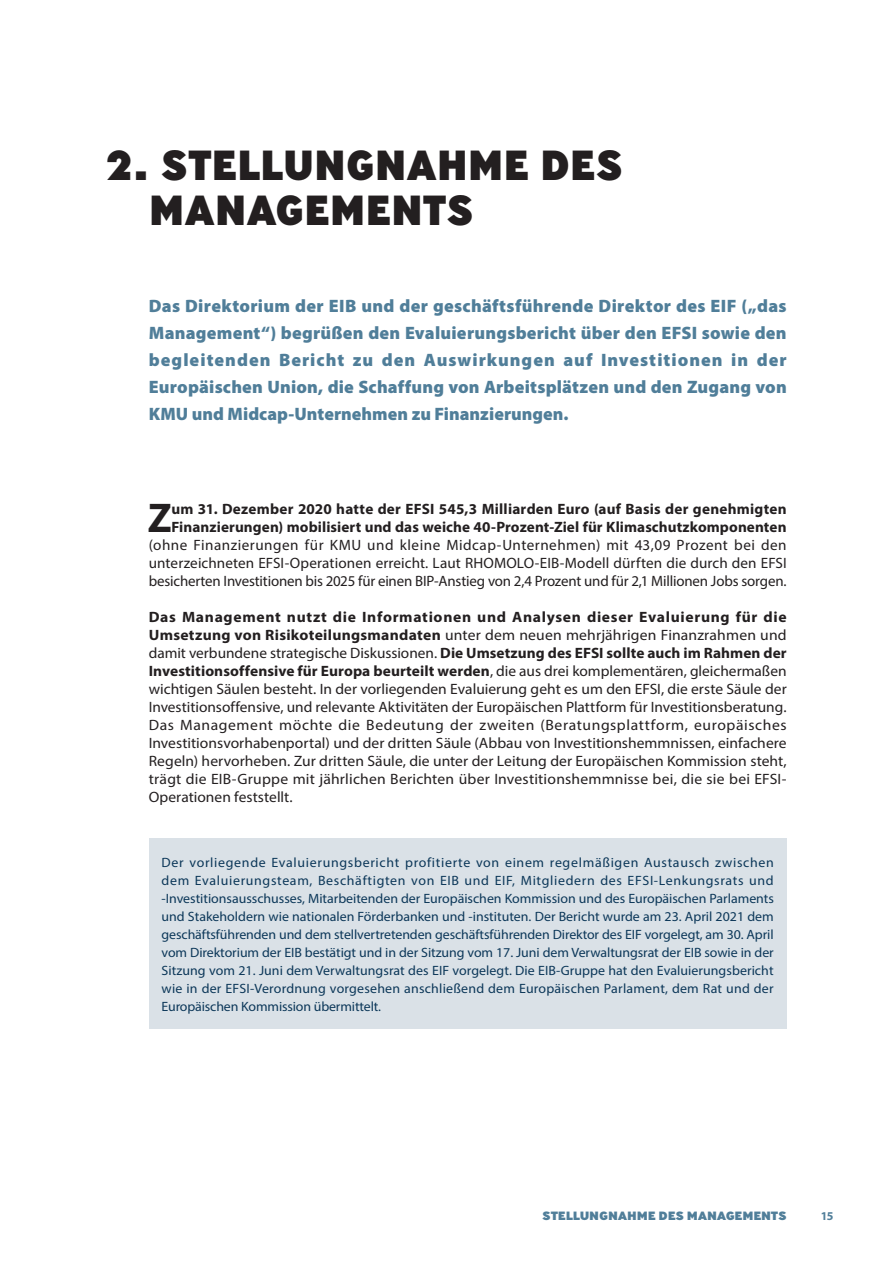
<style>
.page{position:relative;width:893px;height:1263px;background:#fff}
.page>*{position:absolute;margin:0;border:0;box-sizing:border-box;transform-origin:0 0}
._01_TITRE_CHAPITRE_N{font:800 42px/45px "Ministry";letter-spacing:-.005em;color:#231f20}
._03_TXT_COURANT_LETT{font:700 41.7px "Myriad Pro";color:#231f20}
._01_ACCROCHE_TITRE_D{font:900 18px/27px "Myriad Pro";color:#507e99;text-align:justify}
._03_TXT_COURANT_DE{font:15px/18px "Myriad Pro";letter-spacing:.01em;color:#231f20;text-align:justify;scale:1.04 1}
._03_TXT_COURANT_LETT-2{font:15px/18px "Myriad Pro";letter-spacing:.005em;color:#231f20;text-align:right}
._05_texte_courant_DE{font:13.5px/18px "Myriad Pro";letter-spacing:-.01em;color:#0c3759;text-align:justify}
.t1{font:800 12px "Ministry";letter-spacing:-.01em;color:#507e99;scale:1.09 1}
.t2{font:700 12px "Myriad Pro";color:#507e99}
.s1{font-weight:700}
</style>
<div class="page">
<div style="left:149px;top:838px;width:638px;height:191px;background:#dae1e7"></div>
<p class="_01_TITRE_CHAPITRE_N" style="left:149px;top:142px;width:475px;text-indent:-43px">2. STELLUNGNAHME DES<br>MANAGEMENTS</p>
<p class="_01_ACCROCHE_TITRE_D" style="left:149px;top:292px;width:639px">Das Direktorium der EIB und der geschäftsführende Direktor des EIF („das Management“) begrüßen den Evaluierungsbericht über den EFSI sowie den begleitenden Bericht zu den Auswirkungen auf Investitionen in der Europäischen Union, die Schaffung von Arbeitsplätzen und den Zugang von KMU und Midcap-Unternehmen zu Finanzierungen.</p>
<p class="_03_TXT_COURANT_LETT-2" style="left:149px;top:500px;width:639px"><span class="s1">um 31. Dezember 2020 hatte der EFSI 545,3 Milliarden Euro (auf Basis der genehmigten Finanzierungen) mobilisiert und das weiche 40-Prozent-Ziel für Klimaschutzkomponenten </span>(ohne Finanzierungen für KMU und kleine Midcap-Unternehmen) mit 43,09 Prozent bei den unterzeichneten EFSI-Operationen erreicht. Laut RHOMOLO-EIB-Modell dürften die durch den EFSI besicherten Investitionen bis 2025 für einen BIP-Anstieg von 2,4 Prozent und für 2,1 Millionen Jobs sorgen.</p>
<p class="_03_TXT_COURANT_DE" style="left:149px;top:608px;width:615px"><span class="s1">Das Management nutzt die Informationen und Analysen dieser Evaluierung für die Umsetzung von Risikoteilungsmandaten</span> unter dem neuen mehrjährigen Finanzrahmen und damit verbundene strategische Diskussionen. <span class="s1">Die Umsetzung des EFSI sollte auch im Rahmen der Investitionsoffensive für Europa beurteilt werden</span>, die aus drei komplementären, gleichermaßen wichtigen Säulen besteht. In der vorliegenden Evaluierung geht es um den EFSI, die erste Säule der Investitionsoffensive, und relevante Aktivitäten der Europäischen Plattform für Investitionsberatung.<br>Das Management möchte die Bedeutung der zweiten (Beratungsplattform, europäisches Investitionsvorhabenportal) und der dritten Säule (Abbau von Investitionshemmnissen, einfachere Regeln) hervorheben. Zur dritten Säule, die unter der Leitung der Europäischen Kommission steht, trägt die EIB-Gruppe mit jährlichen Berichten über Investitionshemmnisse bei, die sie bei EFSI-Operationen feststellt.</p>
<p class="_03_TXT_COURANT_LETT" style="left:148px;top:491px;width:26px">Z</p>
<p class="_05_texte_courant_DE" style="left:162px;top:853px;width:614px">Der vorliegende Evaluierungsbericht profitierte von einem regelmäßigen Austausch zwischen dem Evaluierungsteam, Beschäftigten von EIB und EIF, Mitgliedern des EFSI-Lenkungsrats und -Investitionsausschusses, Mitarbeitenden der Europäischen Kommission und des Europäischen Parlaments und Stakeholdern wie nationalen Förderbanken und -instituten. Der Bericht wurde am 23. April 2021 dem geschäftsführenden und dem stellvertretenden geschäftsführenden Direktor des EIF vorgelegt, am 30. April vom Direktorium der EIB bestätigt und in der Sitzung vom 17. Juni dem Verwaltungsrat der EIB sowie in der Sitzung vom 21. Juni dem Verwaltungsrat des EIF vorgelegt. Die EIB-Gruppe hat den Evaluierungsbericht wie in der EFSI-Verordnung vorgesehen anschließend dem Europäischen Parlament, dem Rat und der Europäischen Kommission übermittelt.</p>
<p class="t1" style="left:542px;top:1208px;width:226px">STELLUNGNAHME DES MANAGEMENTS</p>
<p class="t2" style="left:821px;top:1208px;width:14px">15</p>
</div>
